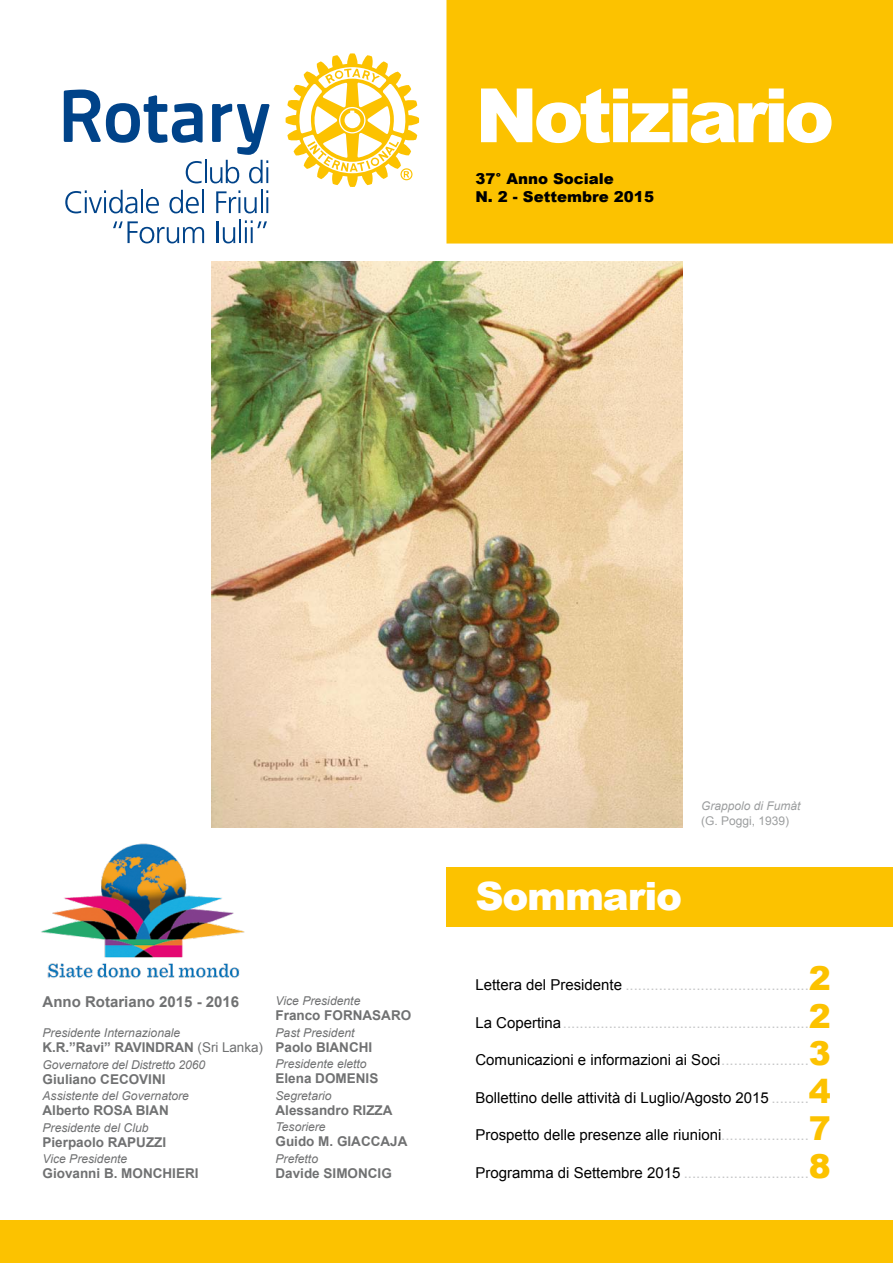
<style>
.page{position:relative;width:893px;height:1263px;background:#fff}
.page>*{position:absolute;margin:0;border:0;box-sizing:border-box;transform-origin:0 0}
.t1{font:900 75px "Arial";letter-spacing:-.055em;color:#fff}
.t2{font:900 39px "Arial";letter-spacing:-.03em;color:#fff}
.t3{font:15px "Arial";color:#c6c7c8}
.t4{font:15px "Arial";color:#000}
.t5{font:900 15px/18px "Arial";color:#000}
.t6{font:700 15px "Arial";color:#707172}
.t7{font:700 13.5px "Arial";color:#707172}
.t8{font:italic 12.15px "Arial";color:#707172}
.t9{font:italic 12px "Arial";color:#9c9e9f}
.t10{font:12px "Arial";color:#9c9e9f}
.s1{font-weight:400}
.s2{color:#000}
.s3{font-weight:900;font-size:33px;color:#fcc200}
.s4{color:#c6c7c8}
</style>
<div class="page">
<div style="left:446px;top:0;width:447px;height:244px;background:#fcc200"></div>
<svg style="left:65px;top:190px;width:72px;height:23px"></svg>
<hr style="left:141px;top:190px;width:2px;height:23px;background:#004389">
<svg style="left:146px;top:197px;width:13px;height:16px"></svg>
<svg style="left:169px;top:190px;width:30px;height:23px"></svg>
<hr style="left:202px;top:190px;width:2px;height:23px;background:#004389">
<svg style="left:216px;top:190px;width:52px;height:23px"></svg>
<svg style="left:113px;top:221px;width:91px;height:22px"></svg>
<hr style="left:217px;top:221px;width:2px;height:22px;background:#004389">
<svg style="left:223px;top:227px;width:12px;height:16px"></svg>
<hr style="left:239px;top:220px;width:2px;height:23px;background:#004389">
<svg style="left:245px;top:220px;width:22px;height:23px"></svg>
<svg style="left:64px;top:90px;width:206px;height:93px"></svg>
<svg style="left:286px;top:53px;width:133px;height:134px"></svg>
<div style="left:0;top:1220px;width:893px;height:43px;background:#fcc200"></div>
<img style="left:211px;top:261px;width:471px;height:567px">
<div style="left:446px;top:867px;width:447px;height:60px;background:#fcc200"></div>
<img style="left:41px;top:843px;width:204px;height:135px">
<h1 class="t1" style="left:475px;top:61px;width:360px">Notiziario</h1>
<p class="t5" style="left:475px;top:169px;width:180px">37° Anno Sociale<br>N. 2 - Settembre 2015</p>
<p class="t6" style="left:43px;top:992px;width:198px">Anno Rotariano 2015 - 2016</p>
<p class="t8" style="left:43px;top:1025px;width:139px">Presidente Internazionale</p>
<p class="t7" style="left:43px;top:1038px;width:222px">K.R.”Ravi” RAVINDRAN <span class="s1">(Sri Lanka)</span></p>
<p class="t8" style="left:43px;top:1056px;width:164px">Governatore del Distretto 2060</p>
<p class="t7" style="left:43px;top:1070px;width:125px">Giuliano CECOVINI</p>
<p class="t8" style="left:43px;top:1088px;width:148px">Assistente del Governatore</p>
<p class="t7" style="left:43px;top:1101px;width:128px">Alberto ROSA BIAN</p>
<p class="t8" style="left:43px;top:1119px;width:108px">Presidente del Club</p>
<p class="t7" style="left:43px;top:1133px;width:125px">Pierpaolo RAPUZZI</p>
<p class="t8" style="left:43px;top:1151px;width:86px">Vice Presidente</p>
<p class="t7" style="left:43px;top:1164px;width:158px">Giovanni B. MONCHIERI</p>
<p class="t8" style="left:276px;top:993px;width:86px">Vice Presidente</p>
<p class="t7" style="left:276px;top:1006px;width:137px">Franco FORNASARO</p>
<p class="t8" style="left:276px;top:1024px;width:81px">Past President</p>
<p class="t7" style="left:276px;top:1038px;width:98px">Paolo BIANCHI</p>
<p class="t8" style="left:276px;top:1056px;width:93px">Presidente eletto</p>
<p class="t7" style="left:276px;top:1069px;width:104px">Elena DOMENIS</p>
<p class="t8" style="left:276px;top:1087px;width:58px">Segretario</p>
<p class="t7" style="left:276px;top:1101px;width:119px">Alessandro RIZZA</p>
<p class="t8" style="left:276px;top:1119px;width:52px">Tesoriere</p>
<p class="t7" style="left:276px;top:1132px;width:134px">Guido M. GIACCAJA</p>
<p class="t8" style="left:276px;top:1150px;width:44px">Prefetto</p>
<p class="t7" style="left:276px;top:1164px;width:118px">Davide SIMONCIG</p>
<p class="t9" style="left:701px;top:798px;width:101px">Grappolo di Fumàt</p>
<p class="t10" style="left:701px;top:813px;width:90px">(G. Poggi, 1939)</p>
<h2 class="t2" style="left:475px;top:868px;width:208px">Sommario</h2>
<p class="t3" style="left:475px;top:975px;width:357px"><span class="s2">Lettera del Presidente</span> ............................................<span class="s3">2</span></p>
<p class="t3" style="left:475px;top:1012px;width:357px"><span class="s2">La Copertina</span>...........................................................<span class="s3">2</span></p>
<p class="t4" style="left:475px;top:1050px;width:357px">Comunicazioni e informazioni ai Soci<span class="s4">.....................</span><span class="s3">3</span></p>
<p class="t4" style="left:475px;top:1087px;width:357px">Bollettino delle attività di Luglio/Agosto 2015 <span class="s4">.........</span><span class="s3">4</span></p>
<p class="t4" style="left:475px;top:1125px;width:357px">Prospetto delle presenze alle riunioni<span class="s4">.....................</span><span class="s3">7</span></p>
<p class="t3" style="left:475px;top:1162px;width:357px"><span class="s2">Programma di Settembre 2015</span> ..............................<span class="s3">8</span></p>
</div>
